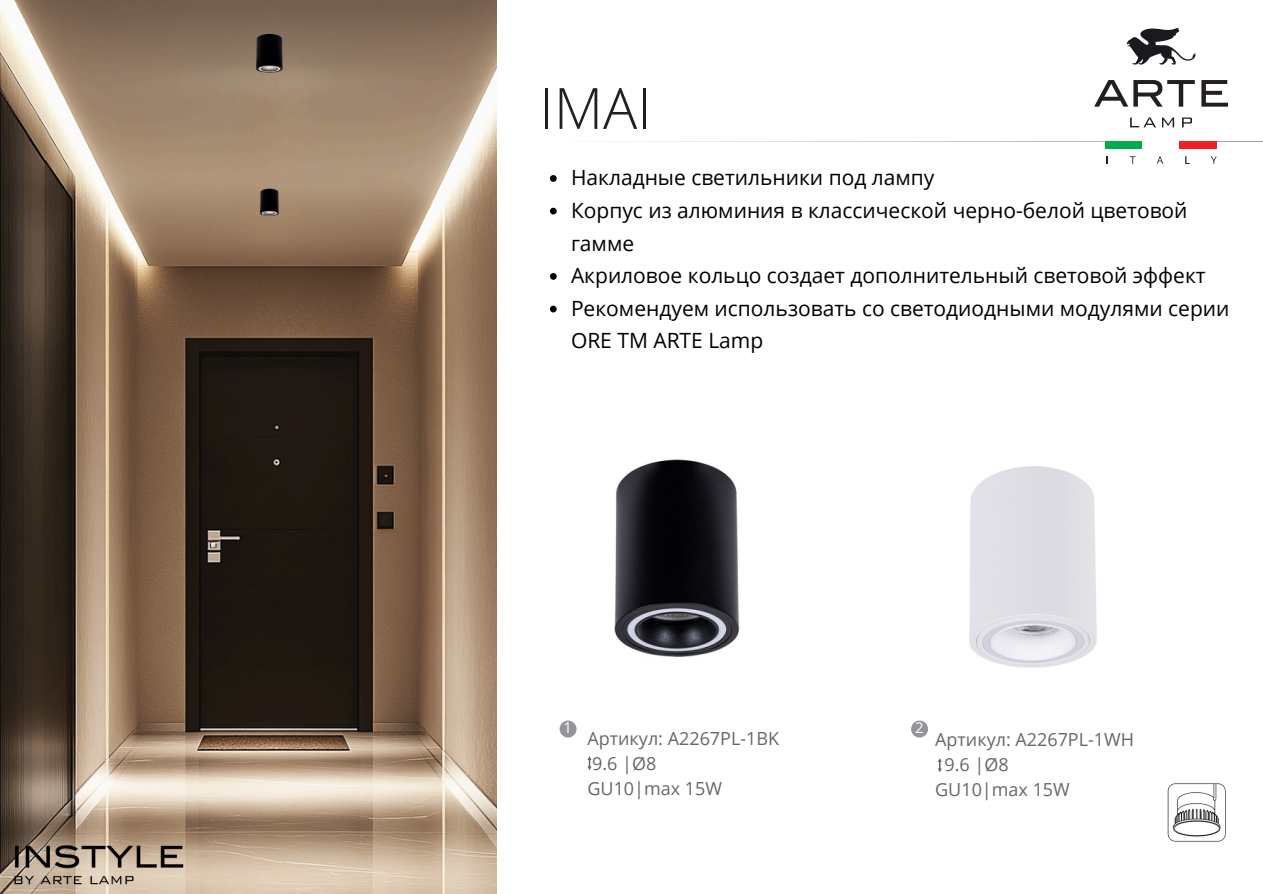
<style>
.page{position:relative;width:1263px;height:894px;background:#fff}
.page>*{position:absolute;margin:0;border:0;box-sizing:border-box;transform-origin:0 0}
.t1{font:300 57px "Open Sans";color:#231f20}
.t2{font:21px/32.7px "Open Sans";color:#000}
.t3{font:18px/24.8px "Open Sans";color:#666766}
.t4{font:15px "Open Sans";color:#fff}
</style>
<div class="page">
<svg style="left:1127px;top:28px;width:68px;height:36px"></svg>
<hr style="left:533px;top:141px;width:730px;height:1px;background:#231f20">
<div style="left:1106px;top:141px;width:37px;height:7px;background:#00ad4b"></div>
<div style="left:1143px;top:141px;width:36px;height:7px;background:#fff"></div>
<div style="left:1179px;top:141px;width:37px;height:7px;background:#ee2127"></div>
<svg style="left:1130px;top:156px;width:5px;height:8px"></svg>
<svg style="left:1157px;top:156px;width:6px;height:8px"></svg>
<svg style="left:1185px;top:156px;width:4px;height:8px"></svg>
<svg style="left:1211px;top:156px;width:6px;height:8px"></svg>
<svg style="left:1094px;top:80px;width:101px;height:27px"></svg>
<svg style="left:1201px;top:80px;width:27px;height:27px"></svg>
<svg style="left:1130px;top:117px;width:26px;height:10px"></svg>
<svg style="left:1162px;top:117px;width:12px;height:10px"></svg>
<svg style="left:1182px;top:117px;width:10px;height:10px"></svg>
<div style="left:560px;top:720px;width:17px;height:17px;background:#939598;border-radius:50%"></div>
<div style="left:911px;top:720px;width:17px;height:17px;background:#939598;border-radius:50%"></div>
<svg style="left:587px;top:756px;width:5px;height:14px"></svg>
<svg style="left:938px;top:758px;width:4px;height:14px"></svg>
<img style="left:0;top:0;width:496px;height:893px">
<img style="left:614px;top:459px;width:126px;height:198px">
<img style="left:969px;top:466px;width:128px;height:202px">
<img style="left:240px;top:24px;width:59px;height:59px">
<svg style="left:550px;top:175px;width:7px;height:7px"></svg>
<svg style="left:550px;top:208px;width:7px;height:6px"></svg>
<svg style="left:550px;top:273px;width:7px;height:7px"></svg>
<svg style="left:550px;top:305px;width:7px;height:7px"></svg>
<img style="left:248px;top:181px;width:43px;height:43px">
<img style="left:4px;top:836px;width:187px;height:55px">
<img style="left:1167px;top:783px;width:59px;height:59px">
<p class="t1" style="left:540px;top:68px;width:113px">IMAI</p>
<p class="t2" style="left:571px;top:161px;width:365px">Накладные светильники под лампу</p>
<p class="t2" style="left:571px;top:193px;width:618px">Корпус из алюминия в классической черно-белой цветовой гамме</p>
<p class="t2" style="left:571px;top:258px;width:636px">Акриловое кольцо создает дополнительный световой эффект</p>
<p class="t2" style="left:571px;top:291px;width:660px">Рекомендуем использовать со светодиодными модулями серии<br>ORE TM ARTE Lamp</p>
<p class="t4" style="left:564px;top:717px;width:10px">1</p>
<h2 class="t4" style="left:915px;top:717px;width:10px">2</h2>
<p class="t3" style="left:587px;top:725px;width:193px">Артикул: A2267PL-1BK<br>9.6 |Ø8<br>GU10|max 15W</p>
<p class="t3" style="left:935px;top:726px;width:200px">Артикул: A2267PL-1WH</p>
<p class="t3" style="left:944px;top:751px;width:66px">9.6 |Ø8</p>
<p class="t3" style="left:935px;top:776px;width:136px">GU10|max 15W</p>
</div>
